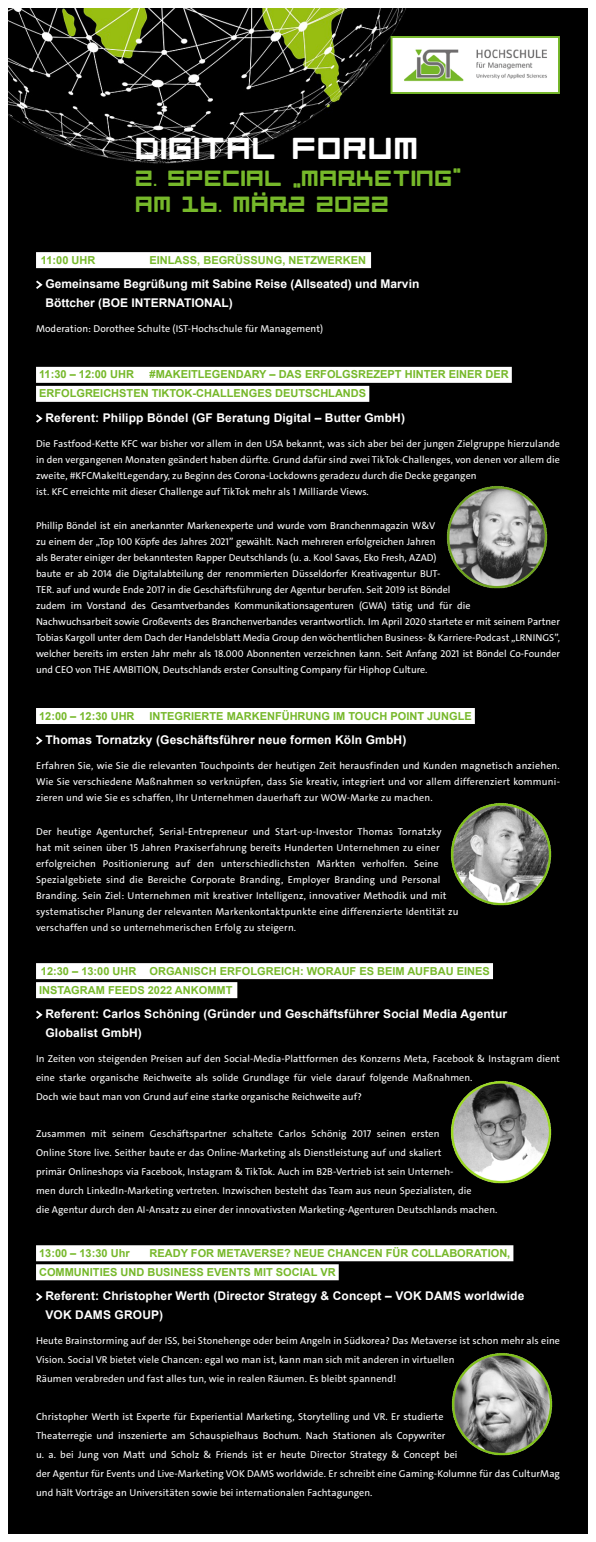
<style>
.page{position:relative;width:596px;height:1542px;background:#fff}
.page>*{position:absolute;margin:0;border:0;box-sizing:border-box;transform-origin:0 0}
.t1{font:30.3px "Petitinho";letter-spacing:.03em;color:#fff}
.t2{font:22px/26.4px "Petitinho";letter-spacing:.02em;color:#76b82a}
.t3{font:700 12px/19px "Arial";letter-spacing:.01em;color:#fff}
.t4{font:700 11px/19px "Arial";color:#76b82a}
.t5{font:10px/16px "The Sans C4 s";letter-spacing:.01em;color:#fff}
</style>
<div class="page">
<div style="left:4px;top:4px;width:587px;height:1533px;background:#000"></div>
<img style="left:9px;top:9px;width:551px;height:247px">
<div style="left:0;top:0;width:595px;height:1541px;border:8px solid #fff"></div>
<div style="left:36px;top:252px;width:335px;height:16px;background:#fff"></div>
<div style="left:36px;top:367px;width:475px;height:16px;background:#fff"></div>
<div style="left:36px;top:386px;width:333px;height:16px;background:#fff"></div>
<div style="left:36px;top:708px;width:438px;height:16px;background:#fff"></div>
<div style="left:36px;top:963px;width:456px;height:16px;background:#fff"></div>
<div style="left:36px;top:982px;width:201px;height:16px;background:#fff"></div>
<div style="left:36px;top:1245px;width:477px;height:16px;background:#fff"></div>
<div style="left:36px;top:1264px;width:302px;height:16px;background:#fff"></div>
<svg style="left:36px;top:280px;width:7px;height:9px"></svg>
<svg style="left:36px;top:414px;width:7px;height:9px"></svg>
<svg style="left:36px;top:736px;width:7px;height:9px"></svg>
<svg style="left:36px;top:1010px;width:7px;height:9px"></svg>
<svg style="left:36px;top:1292px;width:7px;height:9px"></svg>
<img style="left:450px;top:1081px;width:101px;height:103px">
<img style="left:451px;top:1353px;width:101px;height:103px">
<img style="left:446px;top:486px;width:101px;height:103px">
<img style="left:450px;top:803px;width:101px;height:103px">
<div style="left:391px;top:37px;width:167px;height:56px;background:#fff"></div>
<img style="left:404px;top:49px;width:143px;height:33px">
<div style="left:390px;top:36px;width:169px;height:58px;border:2px solid #76b82a"></div>
<h1 class="t1" style="left:135px;top:132px;width:284px">DIGITAL FORUM</h1>
<h2 class="t2" style="left:135px;top:165px;width:327px">2. SPECIAL „MARKETING“<br>AM 16. MÄRZ 2022</h2>
<p class="t4" style="left:41px;top:251px;width:56px">11:00 UHR</p>
<p class="t4" style="left:149px;top:251px;width:218px">EINLASS, BEGRÜSSUNG, NETZWERKEN</p>
<p class="t3" style="left:45px;top:275px;width:375px">Gemeinsame Begrüßung mit Sabine Reise (Allseated) und Marvin<br>Böttcher (BOE INTERNATIONAL)</p>
<p class="t5" style="left:36px;top:321px;width:288px">Moderation: Dorothee Schulte (IST-Hochschule für Management)</p>
<p class="t4" style="left:39px;top:365px;width:96px">11:30 – 12:00 UHR</p>
<p class="t4" style="left:39px;top:365px;width:471px;text-indent:110px">#MAKEITLEGENDARY – DAS ERFOLGSREZEPT HINTER EINER DER<br>ERFOLGREICHSTEN TIKTOK-CHALLENGES DEUTSCHLANDS</p>
<p class="t3" style="left:45px;top:409px;width:361px">Referent: Philipp Böndel (GF Beratung Digital – Butter GmbH)</p>
<p class="t5" style="left:36px;top:435px;width:525px">Die Fastfood-Kette KFC war bisher vor allem in den USA bekannt, was sich aber bei der jungen Zielgruppe hierzulande in den vergangenen Monaten geändert haben dürfte. Grund dafür sind zwei TikTok-Challenges, von denen vor allem die zweite, #KFCMakeItLegendary, zu Beginn des Corona-Lockdowns geradezu durch die Decke gegangen<br>ist. KFC erreichte mit dieser Challenge auf TikTok mehr als 1 Milliarde Views.</p>
<p class="t5" style="left:36px;top:518px;width:525px">Phillip Böndel ist ein anerkannter Markenexperte und wurde vom Branchenmagazin W&amp;V<br>zu einem der „Top 100 Köpfe des Jahres 2021” gewählt. Nach mehreren erfolgreichen Jahren<br>als Berater einiger der bekanntesten Rapper Deutschlands (u. a. Kool Savas, Eko Fresh, AZAD)<br>baute er ab 2014 die Digitalabteilung der renommierten Düsseldorfer Kreativagentur BUT-<br>TER. auf und wurde Ende 2017 in die Geschäftsführung der Agentur berufen. Seit 2019 ist Böndel<br>zudem im Vorstand des Gesamtverbandes Kommunikationsagenturen (GWA) tätig und für die<br>Nachwuchsarbeit sowie Großevents des Branchenverbandes verantwortlich. Im April 2020 startete er mit seinem Partner Tobias Kargoll unter dem Dach der Handelsblatt Media Group den wöchentlichen Business- &amp; Karriere-Podcast „LRNINGS”, welcher bereits im ersten Jahr mehr als 18.000 Abonnenten verzeichnen kann. Seit Anfang 2021 ist Böndel Co-Founder und CEO von THE AMBITION, Deutschlands erster Consulting Company für Hiphop Culture.</p>
<p class="t4" style="left:39px;top:706px;width:97px">12:00 – 12:30 UHR</p>
<p class="t4" style="left:149px;top:706px;width:323px">INTEGRIERTE MARKENFÜHRUNG IM TOUCH POINT JUNGLE</p>
<p class="t3" style="left:45px;top:731px;width:362px">Thomas Tornatzky (Geschäftsführer neue formen Köln GmbH)</p>
<p class="t5" style="left:36px;top:757px;width:525px;text-align:justify">Erfahren Sie, wie Sie die relevanten Touchpoints der heutigen Zeit herausfinden und Kunden magnetisch anziehen.<br>Wie Sie verschiedene Maßnahmen so verknüpfen, dass Sie kreativ, integriert und vor allem differenziert kommuni&shy;zieren und wie Sie es schaffen, Ihr Unternehmen dauerhaft zur WOW-Marke zu machen.</p>
<p class="t5" style="left:36px;top:824px;width:423px">Der heutige Agenturchef, Serial-Entrepreneur und Start-up-Investor Thomas Tornatzky hat mit seinen über 15 Jahren Praxiserfahrung bereits Hunderten Unternehmen zu einer erfolgreichen Positionierung auf den unterschiedlichsten Märkten verholfen. Seine Spezialgebiete sind die Bereiche Corporate Branding, Employer Branding und Personal Branding. Sein Ziel: Unternehmen mit kreativer Intelligenz, innovativer Methodik und mit systematischer Planung der relevanten Markenkontaktpunkte eine differenzierte Identität zu verschaffen und so unternehmerischen Erfolg zu steigern.</p>
<p class="t4" style="left:39px;top:961px;width:452px">12:30 – 13:00 UHR ORGANISCH ERFOLGREICH: WORAUF ES BEIM AUFBAU EINES<br>INSTAGRAM FEEDS 2022 ANKOMMT</p>
<p class="t3" style="left:45px;top:1005px;width:463px">Referent: Carlos Schöning (Gründer und Geschäftsführer Social Media Agentur<br>Globalist GmbH)</p>
<p class="t5" style="left:36px;top:1049px;width:525px;line-height:19px">In Zeiten von steigenden Preisen auf den Social-Media-Plattformen des Konzerns Meta, Facebook &amp; Instagram dient eine starke organische Reichweite als solide Grundlage für viele darauf folgende Maßnahmen.<br>Doch wie baut man von Grund auf eine starke organische Reichweite auf?</p>
<p class="t5" style="left:36px;top:1124px;width:462px;line-height:19px">Zusammen mit seinem Geschäftspartner schaltete Carlos Schönig 2017 seinen ersten<br>Online Store live. Seither baute er das Online-Marketing als Dienstleistung auf und skaliert<br>primär Onlineshops via Facebook, Instagram &amp; TikTok. Auch im B2B-Vertrieb ist sein Unterneh-<br>men durch LinkedIn-Marketing vertreten. Inzwischen besteht das Team aus neun Spezialisten, die<br>die Agentur durch den AI-Ansatz zu einer der innovativsten Marketing-Agenturen Deutschlands machen.</p>
<p class="t4" style="left:39px;top:1243px;width:92px">13:00 – 13:30 Uhr</p>
<p class="t4" style="left:39px;top:1243px;width:472px;text-indent:110px">READY FOR METAVERSE? NEUE CHANCEN FÜR COLLABORATION,<br>COMMUNITIES UND BUSINESS EVENTS MIT SOCIAL VR</p>
<p class="t3" style="left:45px;top:1287px;width:480px">Referent: Christopher Werth (Director Strategy &amp; Concept – VOK DAMS worldwide<br>VOK DAMS GROUP)</p>
<p class="t5" style="left:36px;top:1331px;width:525px;line-height:19px">Heute Brainstorming auf der ISS, bei Stonehenge oder beim Angeln in Südkorea? Das Metaverse ist schon mehr als eine<br>Vision. Social VR bietet viele Chancen: egal wo man ist, kann man sich mit anderen in virtuellen<br>Räumen verabreden und fast alles tun, wie in realen Räumen. Es bleibt spannend!</p>
<p class="t5" style="left:36px;top:1406px;width:525px;line-height:19px">Christopher Werth ist Experte für Experiential Marketing, Storytelling und VR. Er studierte<br>Theaterregie und inszenierte am Schauspielhaus Bochum. Nach Stationen als Copywriter<br>u. a. bei Jung von Matt und Scholz &amp; Friends ist er heute Director Strategy &amp; Concept bei<br>der Agentur für Events und Live-Marketing VOK DAMS worldwide. Er schreibt eine Gaming-Kolumne für das CulturMag und hält Vorträge an Universitäten sowie bei internationalen Fachtagungen.</p>
</div>
